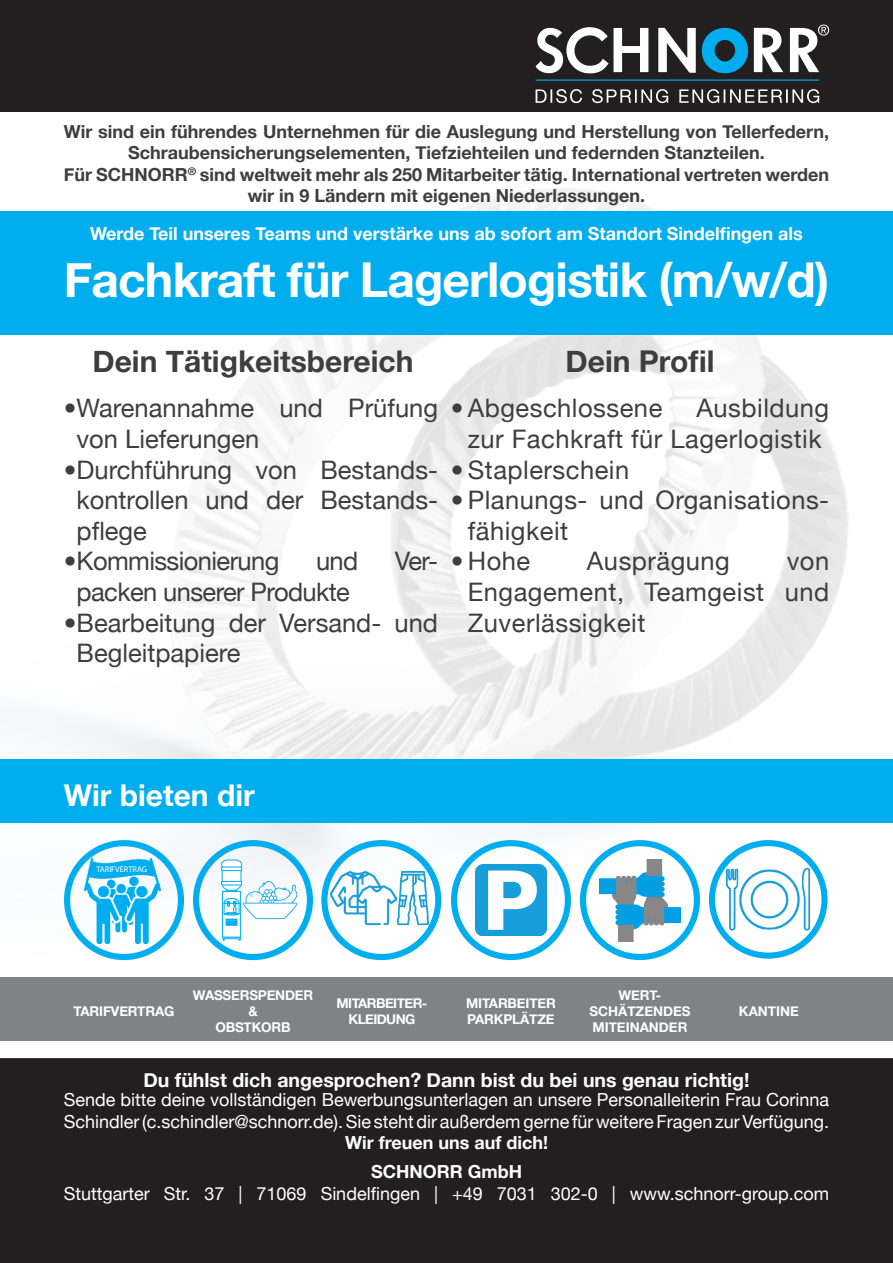
<style>
.page{position:relative;width:893px;height:1263px;background:#fff}
.page>*{position:absolute;margin:0;border:0;box-sizing:border-box;transform-origin:0 0}
.t1{font:700 48px "Helvetica Neue";letter-spacing:-.02em;color:#fff}
.t2{font:700 30px "Helvetica Neue";color:#3e3e3f}
.t3{font:700 30px "Helvetica Neue";color:#fff}
.t4{font:25.5px/30.6px "Helvetica Neue";color:#3e3e3f}
.t5{font:25.5px/30.6px "Helvetica Neue";letter-spacing:.02em;color:#3e3e3f;text-align:right}
.t6{font:25.5px "Helvetica Neue";letter-spacing:-.025em;color:#3e3e3f}
.t7{font:700 19.5px "Helvetica Neue";color:#fff}
.t8{font:700 18px/21.6px "Helvetica Neue";color:#3e3e3f;text-align:center}
.t9{font:18px/21.6px "Helvetica Neue";color:#fff}
.t10{font:700 18px/28.8px "Helvetica Neue";color:#fff;text-align:center}
.t11{font:700 13.5px/16.2px "Helvetica Neue";letter-spacing:-.01em;color:#fff;text-align:center}
.t12{font:700 13.5px/16.2px "Helvetica Neue";letter-spacing:-.04em;color:#fff;text-align:center}
.t13{font:8.25px "Myriad Pro";color:#fff}
</style>
<div class="page">
<div style="left:0;top:1058px;width:893px;height:205px;background:#231f20"></div>
<img style="left:47px;top:188px;width:801px;height:773px">
<div style="left:0;top:759px;width:893px;height:64px;background:#00aeef"></div>
<div style="left:0;top:211px;width:893px;height:124px;background:#00aeef"></div>
<div style="left:0;top:0;width:893px;height:112px;background:#231f20"></div>
<hr style="left:536px;top:80px;width:283px;height:1px;background:#00aeef">
<svg style="left:536px;top:25px;width:293px;height:48px"></svg>
<svg style="left:536px;top:89px;width:283px;height:14px"></svg>
<div style="left:0;top:977px;width:893px;height:64px;background:#808285"></div>
<div style="left:64px;top:840px;width:120px;height:120px;border:6px solid #00aeef;border-radius:50%"></div>
<img style="left:81px;top:859px;width:84px;height:84px">
<div style="left:193px;top:840px;width:120px;height:120px;border:6px solid #00aeef;border-radius:50%"></div>
<div style="left:223px;top:891px;width:18px;height:46px;background:#fff"></div>
<div style="left:222px;top:891px;width:19px;height:46px;border:1px solid #00aeef"></div>
<svg style="left:223px;top:937px;width:18px;height:4px"></svg>
<svg style="left:221px;top:859px;width:76px;height:66px"></svg>
<div style="left:709px;top:840px;width:118px;height:119px;border:6px solid #00aeef;border-radius:50%"></div>
<img style="left:727px;top:858px;width:83px;height:83px">
<div style="left:451px;top:840px;width:120px;height:120px;border:6px solid #00aeef;border-radius:50%"></div>
<img style="left:475px;top:864px;width:72px;height:72px">
<div style="left:580px;top:840px;width:120px;height:120px;border:6px solid #00aeef;border-radius:50%"></div>
<img style="left:599px;top:859px;width:82px;height:82px">
<div style="left:322px;top:840px;width:119px;height:120px;border:6px solid #00aeef;border-radius:50%"></div>
<img style="left:330px;top:865px;width:49px;height:66px">
<img style="left:379px;top:865px;width:63px;height:67px">
<p class="t8" style="left:64px;top:120px;width:767px">Wir sind ein führendes Unternehmen für die Auslegung und Herstellung von Tellerfedern, Schraubensicherungselementen, Tiefziehteilen und federnden Stanzteilen.<br>Für SCHNORR<sup>®</sup> sind weltweit mehr als 250 Mitarbeiter tätig. International vertreten werden wir in 9 Ländern mit eigenen Niederlassungen.</p>
<p class="t10" style="left:90px;top:219px;width:714px">Werde Teil unseres Teams und verstärke uns ab sofort am Standort Sindelfingen als</p>
<h1 class="t1" style="left:64px;top:251px;width:767px">Fachkraft für Lagerlogistik (m/w/d)</h1>
<h2 class="t2" style="left:92px;top:343px;width:322px">Dein Tätigkeitsbereich</h2>
<h3 class="t4" style="left:77px;top:393px;width:363px;text-indent:-13px">• Warenannahme und Prüfung von Lieferungen</h3>
<h3 class="t4" style="left:77px;top:454px;width:363px;text-align:justify;text-indent:-13px">• Durchführung von Bestands&shy;kontrollen und der Bestands&shy;pflege</h3>
<h3 class="t6" style="left:64px;top:546px;width:217px">• Kommissionierung</h3>
<h3 class="t4" style="left:316px;top:546px;width:44px">und</h3>
<h3 class="t4" style="left:395px;top:546px;width:45px">Ver-</h3>
<h3 class="t6" style="left:77px;top:577px;width:275px">packen unserer Produkte</h3>
<h3 class="t4" style="left:77px;top:607px;width:363px;text-indent:-13px">• Bearbeitung der Versand- und<br>Begleitpapiere</h3>
<h2 class="t2" style="left:565px;top:343px;width:150px">Dein Profil</h2>
<h3 class="t5" style="left:451px;top:393px;width:213px">• Abgeschlossene</h3>
<h3 class="t5" style="left:468px;top:393px;width:363px">Ausbildung<br>zur Fachkraft für Lagerlogistik</h3>
<h3 class="t5" style="left:451px;top:454px;width:180px">• Staplerschein</h3>
<h3 class="t5" style="left:468px;top:484px;width:363px;text-align:left;text-indent:-17px">• Planungs- und Organisations&shy;fähigkeit</h3>
<h3 class="t4" style="left:451px;top:546px;width:81px">• Hohe</h3>
<h3 class="t5" style="left:587px;top:546px;width:144px">Ausprägung</h3>
<h3 class="t4" style="left:468px;top:546px;width:363px;text-align:justify;text-indent:319px">von Engagement, Teamgeist und Zuverlässigkeit</h3>
<h2 class="t3" style="left:64px;top:776px;width:193px">Wir bieten dir</h2>
<p class="t13" style="left:96px;top:864px;width:52px">TARIFVERTRAG</p>
<p class="t11" style="left:193px;top:986px;width:122px">WASSERSPENDER &amp;<br>OBSTKORB</p>
<p class="t11" style="left:466px;top:994px;width:91px;text-align:left">MITARBEITER<br>PARKPLÄTZE</p>
<p class="t11" style="left:589px;top:986px;width:103px">WERT-<br>SCHÄTZENDES<br>MITEINANDER</p>
<p class="t12" style="left:337px;top:994px;width:92px">MITARBEITER-<br>KLEIDUNG</p>
<p class="t11" style="left:74px;top:1002px;width:102px">TARIFVERTRAG</p>
<p class="t11" style="left:739px;top:1002px;width:61px">KANTINE</p>
<p class="t7" style="left:143px;top:1068px;width:607px">Du fühlst dich angesprochen? Dann bist du bei uns genau richtig!</p>
<p class="t9" style="left:64px;top:1089px;width:767px">Sende bitte deine vollständigen Bewerbungsunterlagen an unsere Personalleiterin Frau Corinna<br>Schindler(c.schindler@schnorr.de).Sie stehtdir außerdem gerne fürweitere Fragen zurVerfügung.</p>
<p class="t10" style="left:345px;top:1128px;width:205px">Wir freuen uns auf dich!<br>SCHNORR GmbH</p>
<p class="t9" style="left:64px;top:1182px;width:767px">Stuttgarter Str. 37 | 71069 Sindelfingen | +49 7031 302-0 | www.schnorr-group.com</p>
</div>
